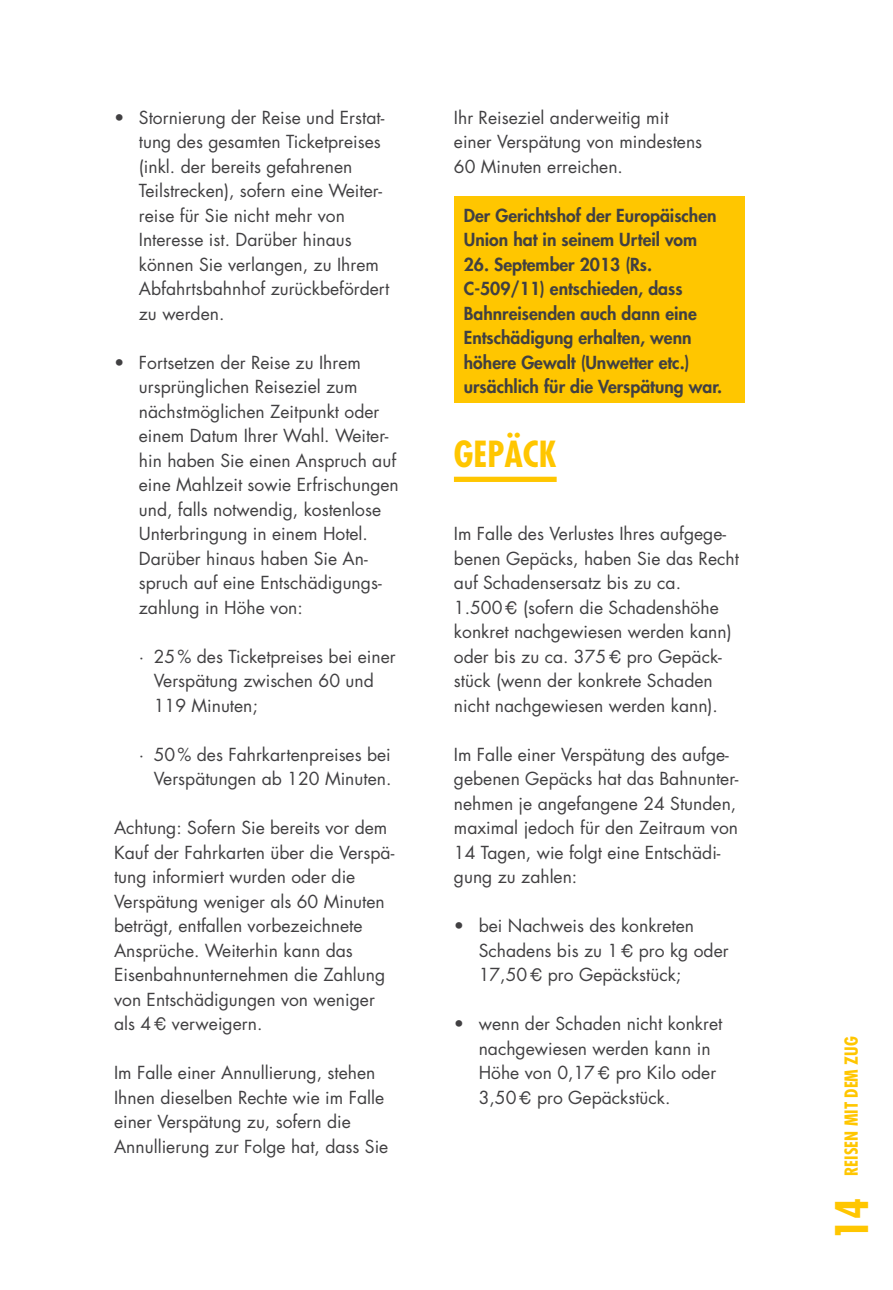
<style>
.page{position:relative;width:893px;height:1290px;background:#fff}
.page>*{position:absolute;margin:0;border:0;box-sizing:border-box;transform-origin:0 0}
.t1{font:700 condensed 43.75px "Futura";color:#ffc600}
.t2{font:700 condensed 35px "Futura";color:#ffc600}
.t3{font:17.5px/24.5px "Futura";color:#414042}
.t4{font:800 17.5px/24.5px "Futura";color:#414042}
.t5{font:700 condensed 17.5px "Futura";color:#ffc600}
.s1{font-family:"Helvetica"}
</style>
<div class="page">
<div style="left:454px;top:196px;width:290px;height:207px;background:#ffc600"></div>
<div style="left:454px;top:477px;width:103px;height:5px;background:#ffc600"></div>
<p class="t3" style="left:139px;top:105px;width:252px;text-indent:-25px">• Stornierung der Reise und Erstat&shy;tung des gesamten Ticketpreises (inkl. der bereits gefahrenen<br>Teilstrecken), sofern eine Weiter&shy;reise für Sie nicht mehr von<br>Interesse ist. Darüber hinaus können Sie verlangen, zu Ihrem<br>Abfahrtsbahnhof zurückbefördert zu werden.</p>
<p class="t3" style="left:139px;top:350px;width:261px;text-indent:-25px">• Fortsetzen der Reise zu Ihrem ursprünglichen Reiseziel zum nächstmöglichen Zeitpunkt oder einem Datum Ihrer Wahl. Weiter&shy;hin haben Sie einen Anspruch auf eine Mahlzeit sowie Erfrischungen und, falls notwendig, kostenlose<br>Unterbringung in einem Hotel.<br>Darüber hinaus haben Sie An&shy;spruch auf eine Entschädigungs&shy;zahlung in Höhe von:</p>
<p class="t3" style="left:154px;top:644px;width:243px;text-indent:-15px">· 25% des Ticketpreises bei einer<br>Verspätung zwischen 60 und<br>119 Minuten;</p>
<p class="t3" style="left:139px;top:742px;width:254px;text-align:right">· 50% des Fahrkartenpreises bei<br>Verspätungen ab 120 Minuten.</p>
<p class="t3" style="left:114px;top:815px;width:282px">Achtung: Sofern Sie bereits vor dem<br>Kauf der Fahrkarten über die Verspä&shy;tung informiert wurden oder die<br>Verspätung weniger als 60 Minuten beträgt, entfallen vorbezeichnete<br>Ansprüche. Weiterhin kann das<br>Eisenbahnunternehmen die Zahlung von Entschädigungen von weniger als 4<span class="s1">€</span> verweigern.</p>
<p class="t3" style="left:114px;top:1060px;width:276px">Im Falle einer Annullierung, stehen Ihnen dieselben Rechte wie im Falle einer Verspätung zu, sofern die Annullierung zur Folge hat, dass Sie</p>
<p class="t3" style="left:454px;top:105px;width:250px">Ihr Reiseziel anderweitig mit einer Verspätung von mindestens<br>60 Minuten erreichen.</p>
<p class="t4" style="left:464px;top:203px;width:254px">Der Gerichtshof der Europäischen<br>Union hat in seinem Urteil vom</p>
<p class="t4" style="left:464px;top:252px;width:260px">26. September 2013 (Rs.<br>C-509/11) entschieden, dass<br>Bahnreisenden auch dann eine<br>Entschädigung erhalten, wenn höhere Gewalt (Unwetter etc.) ursächlich für die Verspätung war.</p>
<h2 class="t2" style="left:454px;top:431px;width:104px">GEPÄCK</h2>
<p class="t3" style="left:454px;top:521px;width:286px">Im Falle des Verlustes Ihres aufgege&shy;benen Gepäcks, haben Sie das Recht auf Schadensersatz bis zu ca.<br>1.500<span class="s1">€</span> (sofern die Schadenshöhe konkret nachgewiesen werden kann) oder bis zu ca. 375<span class="s1">€</span> pro Gepäck&shy;stück (wenn der konkrete Schaden nicht nachgewiesen werden kann).</p>
<p class="t3" style="left:454px;top:742px;width:286px">Im Falle einer Verspätung des aufge&shy;gebenen Gepäcks hat das Bahnunter&shy;nehmen je angefangene 24 Stunden, maximal jedoch für den Zeitraum von<br>14 Tagen, wie folgt eine Entschädi&shy;gung zu zahlen:</p>
<p class="t3" style="left:479px;top:913px;width:251px;text-indent:-25px">• bei Nachweis des konkreten<br>Schadens bis zu 1<span class="s1">€</span> pro kg oder<br>17,50<span class="s1">€</span> pro Gepäckstück;</p>
<p class="t3" style="left:479px;top:1011px;width:245px;text-indent:-25px">• wenn der Schaden nicht konkret nachgewiesen werden kann in<br>Höhe von 0,17<span class="s1">€</span> pro Kilo oder<br>3,50<span class="s1">€</span> pro Gepäckstück.</p>
<p class="t5" style="left:840px;top:1176px;width:141px;rotate:-90deg">REISEN MIT DEM ZUG</p>
<h1 class="t1" style="left:824px;top:1240px;width:44px;rotate:-90deg">14</h1>
</div>
